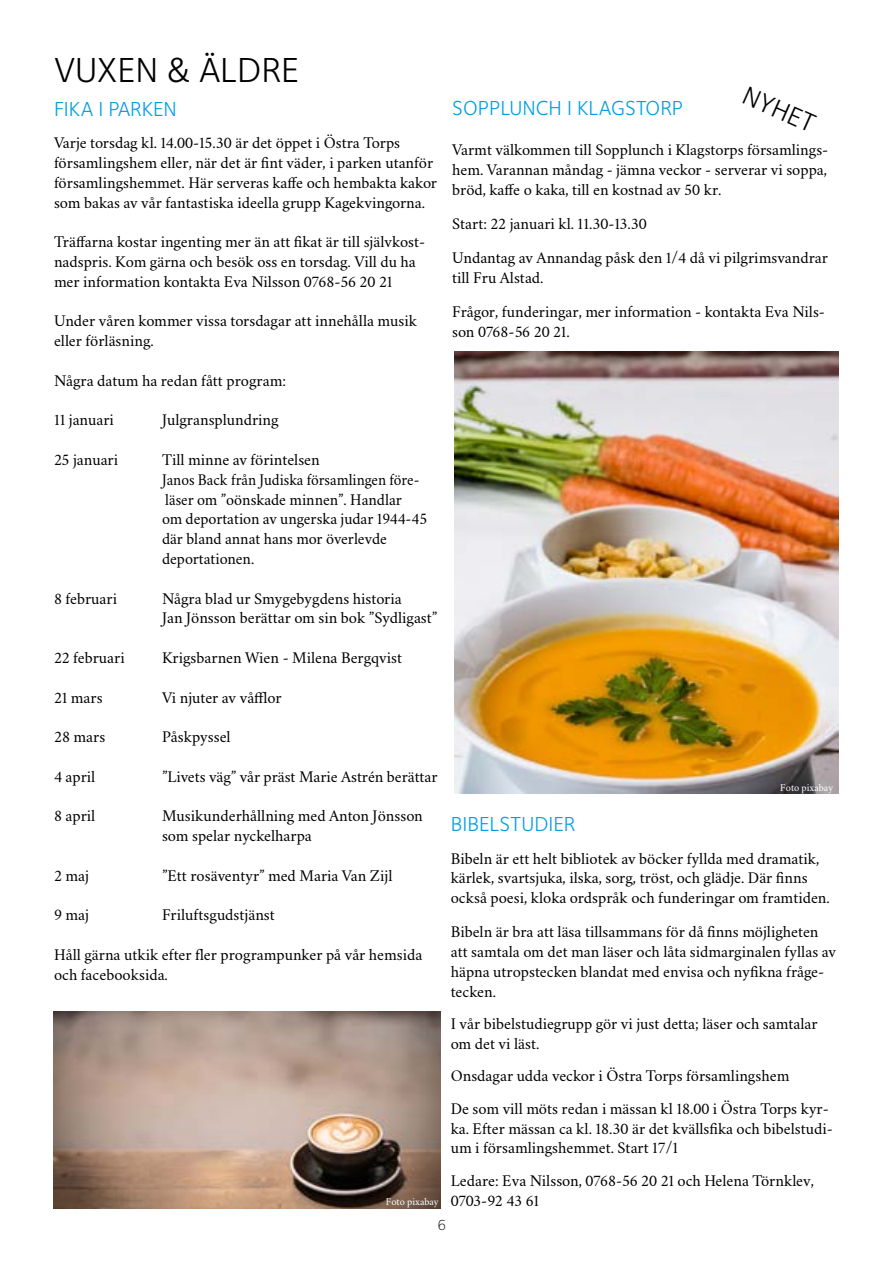
<style>
.page{position:relative;width:893px;height:1263px;background:#fff}
.page>*{position:absolute;margin:0;border:0;box-sizing:border-box;transform-origin:0 0}
.t1{font:36px "Foundry Sterling OT3";color:#000}
.t2{font:27px "Foundry Sterling OT3";color:#000}
.t3{font:21px "Foundry Sterling OT3";color:#009fe3}
.t4{font:16.5px/19.8px "Crimson Svk 2.0";color:#000}
.t5{font:16.5px "Crimson Svk 2.0";letter-spacing:-.02em;color:#000}
.t6{font:300 15px "Foundry Sterling OT3";color:#000}
.t7{font:10.5px "Crimson Svk 2.0";color:#fff}
</style>
<div class="page">
<img style="left:454px;top:352px;width:384px;height:442px">
<img style="left:54px;top:1012px;width:386px;height:197px">
<h1 class="t1" style="left:54px;top:43px;width:246px">VUXEN &amp; ÄLDRE</h1>
<p class="t3" style="left:54px;top:93px;width:124px">FIKA I PARKEN</p>
<p class="t4" style="left:54px;top:132px;width:385px">Varje torsdag kl. 14.00-15.30 är det öppet i Östra Torps församlingshem eller, när det är fint väder, i parken utanför församlingshemmet. Här serveras kaffe och hembakta kakor som bakas av vår fantastiska ideella grupp Kagekvingorna.</p>
<p class="t4" style="left:54px;top:231px;width:373px">Träffarna kostar ingenting mer än att fikat är till självkost&shy;nadspris. Kom gärna och besök oss en torsdag. Vill du ha mer information kontakta Eva Nilsson 0768-56 20 21</p>
<p class="t4" style="left:54px;top:310px;width:365px">Under våren kommer vissa torsdagar att innehålla musik eller förläsning.</p>
<p class="t4" style="left:54px;top:370px;width:234px">Några datum ha redan fått program:</p>
<p class="t4" style="left:54px;top:409px;width:61px">11 januari</p>
<p class="t4" style="left:162px;top:409px;width:118px">Julgransplundring</p>
<p class="t4" style="left:54px;top:449px;width:66px">25 januari</p>
<p class="t4" style="left:162px;top:449px;width:267px">Till minne av förintelsen<br>Janos Back från Judiska församlingen före&shy;läser om ”oönskade minnen”. Handlar<br>om deportation av ungerska judar 1944-45 där bland annat hans mor överlevde deportationen.</p>
<p class="t4" style="left:54px;top:587px;width:65px">8 februari</p>
<p class="t4" style="left:162px;top:587px;width:277px">Några blad ur Smygebygdens historia<br>Jan Jönsson berättar om sin bok ”Sydligast”</p>
<p class="t4" style="left:54px;top:647px;width:72px">22 februari</p>
<p class="t4" style="left:162px;top:647px;width:242px">Krigsbarnen Wien - Milena Bergqvist</p>
<p class="t4" style="left:54px;top:686px;width:50px">21 mars</p>
<p class="t4" style="left:162px;top:686px;width:121px">Vi njuter av våfflor</p>
<p class="t4" style="left:54px;top:726px;width:53px">28 mars</p>
<p class="t4" style="left:162px;top:726px;width:70px">Påskpyssel</p>
<p class="t4" style="left:54px;top:766px;width:43px">4 april</p>
<p class="t4" style="left:162px;top:766px;width:277px">”Livets väg” vår präst Marie Astrén berättar</p>
<p class="t4" style="left:54px;top:805px;width:43px">8 april</p>
<p class="t4" style="left:162px;top:805px;width:262px">Musikunderhållning med Anton Jönsson som spelar nyckelharpa</p>
<p class="t4" style="left:54px;top:865px;width:37px">2 maj</p>
<p class="t4" style="left:162px;top:865px;width:232px">”Ett rosäventyr” med Maria Van Zijl</p>
<p class="t4" style="left:54px;top:904px;width:37px">9 maj</p>
<p class="t4" style="left:162px;top:904px;width:114px">Friluftsgudstjänst</p>
<p class="t4" style="left:54px;top:944px;width:370px">Håll gärna utkik efter fler programpunker på vår hemsida och facebooksida.</p>
<p class="t7" style="left:386px;top:1194px;width:54px">Foto pixabay</p>
<h2 class="t2" style="left:752px;top:75px;width:78px;rotate:24deg">NYHET</h2>
<p class="t3" style="left:452px;top:93px;width:233px">SOPPLUNCH I KLAGSTORP</p>
<p class="t4" style="left:452px;top:139px;width:378px;text-align:justify">Varmt välkommen till Sopplunch i Klagstorps församlings&shy;hem. Varannan måndag - jämna veckor - serverar vi soppa, bröd, kaffe o kaka, till en kostnad av 50 kr.</p>
<p class="t4" style="left:452px;top:205px;width:377px;line-height:34.2px">Start: 22 januari kl. 11.30-13.30<br>Undantag av Annandag påsk den 1/4 då vi pilgrimsvandrar</p>
<p class="t4" style="left:452px;top:259px;width:374px;line-height:34.2px">till Fru Alstad.<br>Frågor, funderingar, mer information - kontakta Eva Nils-</p>
<p class="t5" style="left:452px;top:320px;width:119px">son 0768-56 20 21.</p>
<p class="t7" style="left:780px;top:780px;width:54px">Foto pixabay</p>
<p class="t3" style="left:451px;top:809px;width:126px">BIBELSTUDIER</p>
<p class="t4" style="left:451px;top:847px;width:381px">Bibeln är ett helt bibliotek av böcker fyllda med dramatik, kärlek, svartsjuka, ilska, sorg, tröst, och glädje. Där finns också poesi, kloka ordspråk och funderingar om framtiden.</p>
<p class="t4" style="left:451px;top:921px;width:387px">Bibeln är bra att läsa tillsammans för då finns möjligheten att samtala om det man läser och låta sidmarginalen fyllas av häpna utropstecken blandat med envisa och nyfikna fråge&shy;tecken.</p>
<p class="t4" style="left:451px;top:1013px;width:368px">I vår bibelstudiegrupp gör vi just detta; läser och samtalar om det vi läst.</p>
<p class="t4" style="left:451px;top:1059px;width:380px;line-height:32.4px">Onsdagar udda veckor i Östra Torps församlingshem<br>De som vill möts redan i mässan kl 18.00 i Östra Torps kyr-</p>
<p class="t4" style="left:451px;top:1117px;width:384px">ka. Efter mässan ca kl. 18.30 är det kvällsfika och bibelstudi&shy;um i församlingshemmet. Start 17/1</p>
<p class="t4" style="left:451px;top:1169px;width:365px">Ledare: Eva Nilsson, 0768-56 20 21 och Helena Törnklev,<br>0703-92 43 61</p>
<p class="t6" style="left:437px;top:1214px;width:10px">6</p>
</div>
